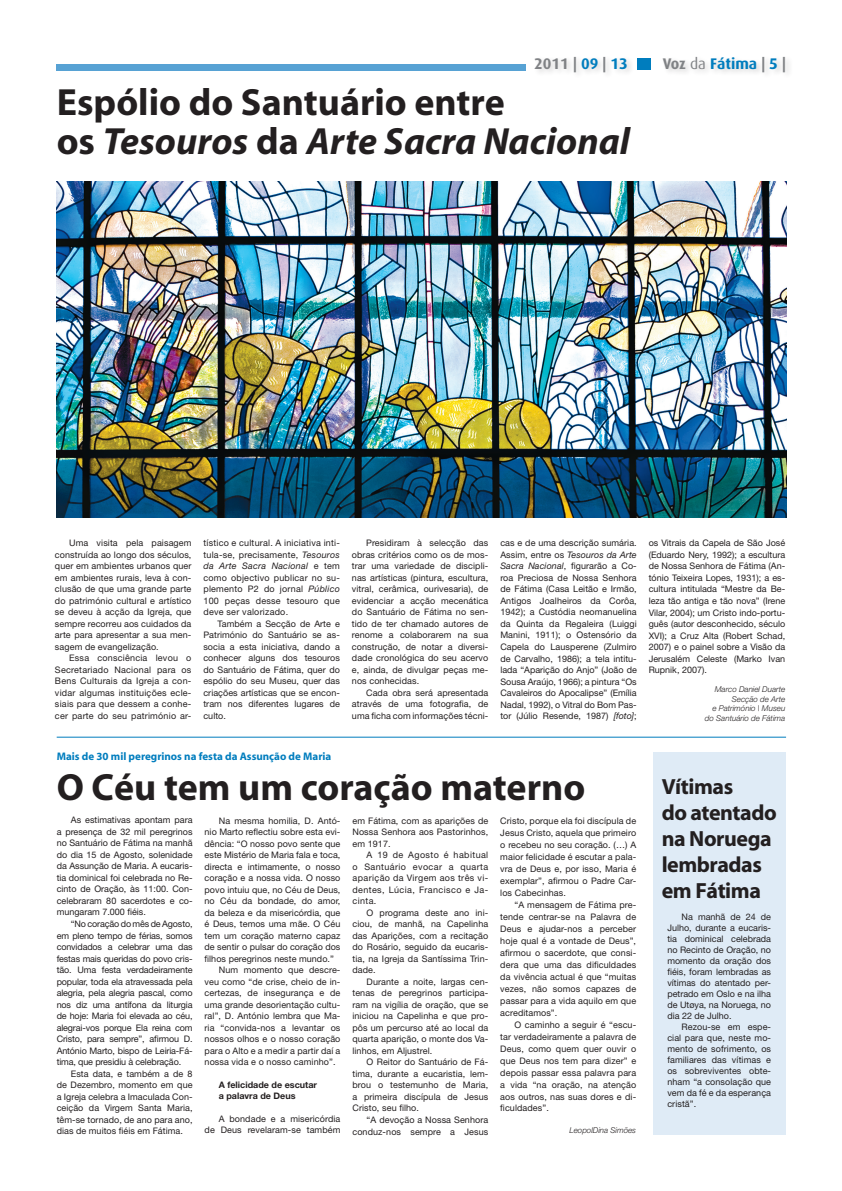
<style>
.page{position:relative;width:842px;height:1191px;background:#fff}
.page>*{position:absolute;margin:0;border:0;box-sizing:border-box;transform-origin:0 0}
.t1{font:700 38px/39.8px "Myriad";color:#231f20}
.t2{font:700 22px/26px "Myriad";letter-spacing:-.02em;color:#231f20}
.t3{font:700 15.4px "Dax";color:#007dbe}
.t4{font:700 15.4px "Dax";color:#808285}
.t5{font:700 11px "Myriad";color:#007dbe}
.t6{font:9px/11.5px "Helvetica Neue";letter-spacing:.01em;color:#231f20;text-align:justify}
.t7{font:700 9px/11px "Helvetica Neue";color:#231f20}
.t8{font:italic 300 8px/9.6px "Helvetica Neue";color:#231f20;text-align:right}
.s1{color:#007dbe}
.s2{color:#808285}
.s3{font-weight:400;color:#808285}
.s4{font-style:italic}
</style>
<div class="page">
<div style="left:57px;top:64px;width:469px;height:6px;background:#57a2d4"></div>
<div style="left:532px;top:54px;width:295px;height:43px;background:#231f20;opacity:.2"></div>
<div style="left:637px;top:58px;width:14px;height:12px;background:#007dbe"></div>
<div style="left:653px;top:752px;width:132px;height:382px;background:#dfebf6"></div>
<img style="left:57px;top:181px;width:729px;height:337px">
<hr style="left:57px;top:736px;width:729px;height:1px;background:#007dbe">
<h3 class="t4" style="left:534px;top:55px;width:95px">2011 | <span class="s1">09</span> | <span class="s1">13</span></h3>
<h3 class="t3" style="left:663px;top:55px;width:125px"><span class="s2">Voz</span> <span class="s3">da</span> Fátima <span class="s2">|</span> 5 <span class="s2">|</span></h3>
<h1 class="t1" style="left:57px;top:83px;width:575px">Espólio do Santuário entre<br>os <span class="s4">Tesouros</span> da <span class="s4">Arte Sacra Nacional</span></h1>
<p class="t6" style="left:55px;top:537px;width:138px;text-indent:14px">Uma visita pela paisagem construída ao longo dos séculos, quer em ambientes urbanos quer em ambientes rurais, leva à con&shy;clusão de que uma grande parte do património cultural e artístico se deveu à acção da Igreja, que sempre recorreu aos cuidados da arte para apresentar a sua men&shy;sagem de evangelização.</p>
<p class="t6" style="left:55px;top:652px;width:138px;text-indent:14px">Essa consciência levou o Secretariado Nacional para os Bens Culturais da Igreja a con&shy;vidar algumas instituições ecle&shy;siais para que dessem a conhe&shy;cer parte do seu património ar-</p>
<p class="t6" style="left:203px;top:537px;width:138px">tístico e cultural. A iniciativa inti&shy;tula-se, precisamente, <span class="s4">Tesouros da Arte Sacra Nacional</span> e tem como objectivo publicar no su&shy;plemento P2 do jornal <span class="s4">Público </span>100 peças desse tesouro que deve ser valorizado.</p>
<p class="t6" style="left:203px;top:618px;width:138px;text-indent:14px">Também a Secção de Arte e Património do Santuário se as&shy;socia a esta iniciativa, dando a conhecer alguns dos tesouros do Santuário de Fátima, quer do espólio do seu Museu, quer das criações artísticas que se encon&shy;tram nos diferentes lugares de culto.</p>
<p class="t6" style="left:352px;top:537px;width:138px;text-indent:14px">Presidiram à selecção das obras critérios como os de mos&shy;trar uma variedade de discipli&shy;nas artísticas (pintura, escultura, vitral, cerâmica, ourivesaria), de evidenciar a acção mecenática do Santuário de Fátima no sen&shy;tido de ter chamado autores de renome a colaborarem na sua construção, de notar a diversi&shy;dade cronológica do seu acervo e, ainda, de divulgar peças me&shy;nos conhecidas.</p>
<p class="t6" style="left:352px;top:687px;width:138px;text-indent:14px">Cada obra será apresentada através de uma fotografia, de uma ficha com informações técni-</p>
<p class="t6" style="left:500px;top:537px;width:138px">cas e de uma descrição sumária.<br>Assim, entre os <span class="s4">Tesouros da Arte Sacra Nacional</span>, figurarão a Co&shy;roa Preciosa de Nossa Senhora de Fátima (Casa Leitão e Irmão, Antigos Joalheiros da Corôa, 1942); a Custódia neomanuelina da Quinta da Regaleira (Luiggi Manini, 1911); o Ostensório da Capela do Lausperene (Zulmiro de Carvalho, 1986); a tela intitu&shy;lada “Aparição do Anjo” (João de Sousa Araújo, 1966); a pintura “Os Cavaleiros do Apocalipse” (Emília Nadal, 1992), o Vitral do Bom Pas&shy;tor (Júlio Resende, 1987) <span class="s4">[foto]</span>;</p>
<p class="t6" style="left:649px;top:537px;width:138px">os Vitrais da Capela de São José (Eduardo Nery, 1992); a escultura de Nossa Senhora de Fátima (An&shy;tónio Teixeira Lopes, 1931); a es&shy;cultura intitulada “Mestre da Be&shy;leza tão antiga e tão nova” (Irene Vilar, 2004); um Cristo indo-portu&shy;guês (autor desconhecido, século XVI); a Cruz Alta (Robert Schad, 2007) e o painel sobre a Visão da Jerusalém Celeste (Marko Ivan Rupnik, 2007).</p>
<p class="t8" style="left:705px;top:684px;width:82px">Marco Daniel Duarte<br>Secção de Arte<br>e Património | Museu do Santuário de Fátima</p>
<p class="t5" style="left:57px;top:750px;width:276px">Mais de 30 mil peregrinos na festa da Assunção de Maria</p>
<h1 class="t1" style="left:57px;top:768px;width:530px">O Céu tem um coração materno</h1>
<p class="t6" style="left:57px;top:814px;width:137px;text-indent:14px">As estimativas apontam para a presença de 32 mil peregrinos no Santuário de Fátima na manhã do dia 15 de Agosto, solenidade da Assunção de Maria. A eucaris&shy;tia dominical foi celebrada no Re&shy;cinto de Oração, às 11:00. Con&shy;celebraram 80 sacerdotes e co&shy;mungaram 7.000 fiéis.</p>
<p class="t6" style="left:57px;top:918px;width:137px;text-indent:14px">“No coração do mês de Agosto, em pleno tempo de férias, somos convidados a celebrar uma das festas mais queridas do povo cris&shy;tão. Uma festa verdadeiramente popular, toda ela atravessada pela alegria, pela alegria pascal, como nos diz uma antífona da liturgia de hoje: Maria foi elevada ao céu, alegrai-vos porque Ela reina com Cristo, para sempre”, afirmou D.<br>António Marto, bispo de Leiria-Fá&shy;tima, que presidiu à celebração.</p>
<p class="t6" style="left:57px;top:1067px;width:137px;text-indent:14px">Esta data, e também a de 8 de Dezembro, momento em que a Igreja celebra a Imaculada Con&shy;ceição da Virgem Santa Maria, têm-se tornado, de ano para ano, dias de muitos fiéis em Fátima.</p>
<p class="t6" style="left:219px;top:814px;width:123px">Na mesma homilia, D. Antó-</p>
<p class="t6" style="left:205px;top:826px;width:137px">nio Marto reflectiu sobre esta evi-</p>
<p class="t6" style="left:205px;top:837px;width:137px">dência: “O nosso povo sente que</p>
<p class="t6" style="left:205px;top:849px;width:137px">este Mistério de Maria fala e toca,</p>
<p class="t6" style="left:205px;top:860px;width:137px">directa e intimamente, o nosso</p>
<p class="t6" style="left:205px;top:872px;width:137px">coração e a nossa vida. O nosso</p>
<p class="t6" style="left:205px;top:883px;width:137px">povo intuiu que, no Céu de Deus,</p>
<p class="t6" style="left:205px;top:895px;width:137px">no Céu da bondade, do amor,</p>
<p class="t6" style="left:205px;top:906px;width:137px">da beleza e da misericórdia, que</p>
<p class="t6" style="left:205px;top:918px;width:137px">é Deus, temos uma mãe. O Céu</p>
<p class="t6" style="left:205px;top:929px;width:137px">tem um coração materno capaz</p>
<p class="t6" style="left:205px;top:941px;width:137px">de sentir o pulsar do coração dos</p>
<p class="t6" style="left:205px;top:952px;width:131px">filhos peregrinos neste mundo.”</p>
<p class="t6" style="left:219px;top:964px;width:123px">Num momento que descre-</p>
<p class="t6" style="left:205px;top:975px;width:137px">veu como “de crise, cheio de in-</p>
<p class="t6" style="left:205px;top:987px;width:137px">certezas, de insegurança e de</p>
<p class="t6" style="left:205px;top:998px;width:137px">uma grande desorientação cultu-</p>
<p class="t6" style="left:205px;top:1010px;width:137px">ral”, D. António lembra que Ma-</p>
<p class="t6" style="left:205px;top:1021px;width:137px">ria “convida-nos a levantar os</p>
<p class="t6" style="left:205px;top:1033px;width:137px">nossos olhos e o nosso coração</p>
<p class="t6" style="left:205px;top:1044px;width:137px">para o Alto e a medir a partir daí a</p>
<p class="t6" style="left:205px;top:1056px;width:132px">nossa vida e o nosso caminho”.</p>
<p class="t7" style="left:219px;top:1078px;width:100px">A felicidade de escutar a palavra de Deus</p>
<p class="t6" style="left:205px;top:1112px;width:137px;text-align:right">A bondade e a misericórdia<br>de Deus revelaram-se também</p>
<p class="t6" style="left:352px;top:814px;width:137px">em Fátima, com as aparições de Nossa Senhora aos Pastorinhos, em 1917.</p>
<p class="t6" style="left:352px;top:849px;width:137px;text-indent:14px">A 19 de Agosto é habitual o Santuário evocar a quarta aparição da Virgem aos três vi&shy;dentes, Lúcia, Francisco e Ja&shy;cinta.</p>
<p class="t6" style="left:352px;top:906px;width:137px;text-indent:14px">O programa deste ano ini&shy;ciou, de manhã, na Capelinha das Aparições, com a recitação do Rosário, seguido da eucaris&shy;tia, na Igreja da Santíssima Trin&shy;dade.</p>
<p class="t6" style="left:352px;top:975px;width:137px;text-indent:14px">Durante a noite, largas cen&shy;tenas de peregrinos participa&shy;ram na vigília de oração, que se iniciou na Capelinha e que pro&shy;pôs um percurso até ao local da quarta aparição, o monte dos Va&shy;linhos, em Aljustrel.</p>
<p class="t6" style="left:352px;top:1056px;width:137px;text-indent:14px">O Reitor do Santuário de Fá&shy;tima, durante a eucaristia, lem&shy;brou o testemunho de Maria, a primeira discípula de Jesus Cristo, seu filho.</p>
<p class="t6" style="left:352px;top:1113px;width:137px;line-height:12px;text-align:right">“A devoção a Nossa Senhora conduz-nos sempre a Jesus</p>
<p class="t6" style="left:500px;top:814px;width:137px;line-height:12px">Cristo, porque ela foi discípula de Jesus Cristo, aquela que primeiro o recebeu no seu coração. (…) A maior felicidade é escutar a pala&shy;vra de Deus e, por isso, Maria é exemplar”, afirmou o Padre Car&shy;los Cabecinhas.</p>
<p class="t6" style="left:500px;top:898px;width:137px;line-height:12px;text-indent:14px">“A mensagem de Fátima pre&shy;tende centrar-se na Palavra de Deus e ajudar-nos a perceber hoje qual é a vontade de Deus”, afirmou o sacerdote, que consi&shy;dera que uma das dificuldades da vivência actual é que “muitas vezes, não somos capazes de passar para a vida aquilo em que acreditamos”.</p>
<p class="t6" style="left:500px;top:1018px;width:137px;line-height:11.9px;text-indent:14px">O caminho a seguir é “escu&shy;tar verdadeiramente a palavra de Deus, como quem quer ouvir o que Deus nos tem para dizer” e depois passar essa palavra para a vida “na oração, na atenção aos outros, nas suas dores e di&shy;ficuldades”.</p>
<p class="t8" style="left:569px;top:1125px;width:68px">LeopolDina Simões</p>
<h2 class="t2" style="left:662px;top:774px;width:117px">Vítimas<br>do atentado na Noruega lembradas em Fátima</h2>
<p class="t6" style="left:667px;top:911px;width:105px;line-height:11px;text-indent:14px">Na manhã de 24 de Julho, durante a eucaris&shy;tia dominical celebrada no Recinto de Oração, no momento da oração dos fiéis, foram lembradas as vítimas do atentado per&shy;petrado em Oslo e na ilha de Utøya, na Noruega, no dia 22 de Julho.</p>
<p class="t6" style="left:667px;top:1021px;width:105px;line-height:11px;text-indent:14px">Rezou-se em espe&shy;cial para que, neste mo&shy;mento de sofrimento, os familiares das vítimas e os sobreviventes obte&shy;nham “a consolação que vem da fé e da esperança cristã”.</p>
</div>
